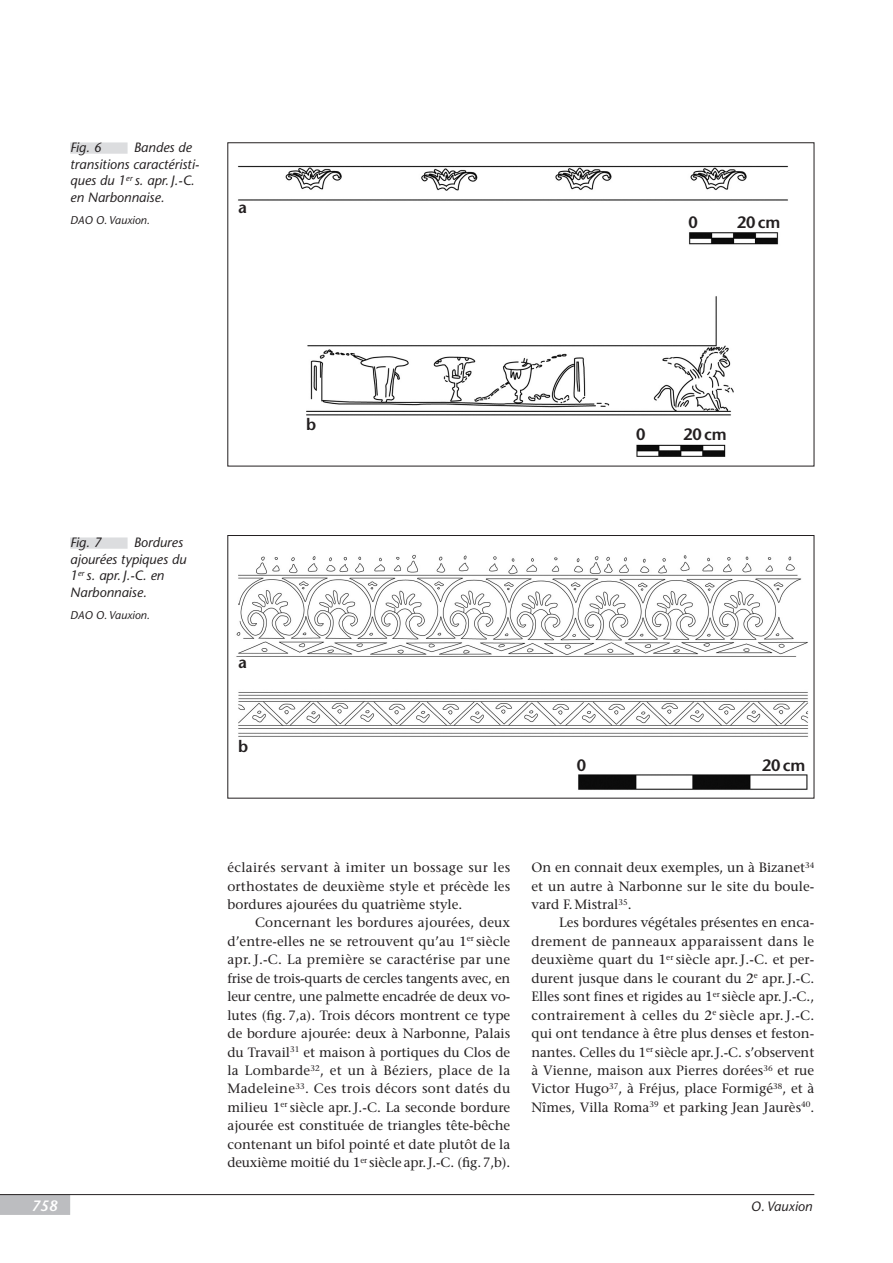
<style>
.page{position:relative;width:893px;height:1263px;background:#fff}
.page>*{position:absolute;margin:0;border:0;box-sizing:border-box;transform-origin:0 0}
.t1{font:600 16.5px "Stone Sans";color:#231f20}
.t2{font:italic 600 15px "Stone Sans";color:#fff}
.t3{font:13.5px/18.5px "Stone Serif";color:#231f20;text-align:justify}
.t4{font:italic 13.5px/16.5px "Stone Sans";color:#231f20}
.t5{font:italic 11.25px "Stone Sans";color:#231f20}
</style>
<div class="page">
<div style="left:0;top:1195px;width:70px;height:20px;background:#bcbdc0"></div>
<hr style="left:0;top:1194px;width:814px;height:1px;background:#231f20">
<img style="left:238px;top:165px;width:550px;height:292px">
<img style="left:236px;top:554px;width:572px;height:236px">
<div style="left:227px;top:535px;width:587px;height:263px;border:1px solid #231f20"></div>
<div style="left:70px;top:142px;width:58px;height:12px;background:#dcdddf"></div>
<div style="left:70px;top:537px;width:58px;height:12px;background:#dcdddf"></div>
<p class="t4" style="left:70px;top:141px;width:131px;text-indent:64px">Bandes de transitions caractéristi&shy;ques du 1<sup>er</sup> s. apr. J.-C. en Narbonnaise.</p>
<p class="t5" style="left:70px;top:216px;width:81px">DAO O. Vauxion.</p>
<p class="t4" style="left:70px;top:141px;width:33px">Fig. 6</p>
<p class="t1" style="left:238px;top:201px;width:10px">a</p>
<p class="t1" style="left:688px;top:216px;width:11px">0</p>
<p class="t1" style="left:737px;top:216px;width:45px">20 cm</p>
<p class="t4" style="left:70px;top:536px;width:118px;text-indent:64px">Bordures ajourées typiques du<br>1<sup>er</sup> s. apr. J.-C. en<br>Narbonnaise.</p>
<p class="t5" style="left:70px;top:611px;width:81px">DAO O. Vauxion.</p>
<p class="t4" style="left:70px;top:536px;width:33px">Fig. 7</p>
<p class="t1" style="left:306px;top:418px;width:12px">b</p>
<p class="t1" style="left:636px;top:428px;width:11px">0</p>
<p class="t1" style="left:683px;top:428px;width:45px">20 cm</p>
<p class="t1" style="left:238px;top:656px;width:10px">a</p>
<p class="t1" style="left:238px;top:740px;width:12px">b</p>
<p class="t1" style="left:577px;top:758px;width:11px">0</p>
<p class="t1" style="left:762px;top:758px;width:45px">20 cm</p>
<p class="t3" style="left:227px;top:859px;width:284px">éclairés servant à imiter un bossage sur les orthostates de deuxième style et précède les bordures ajourées du quatrième style.</p>
<p class="t3" style="left:227px;top:915px;width:284px;text-indent:28px">Concernant les bordures ajourées, deux d’entre-elles ne se retrouvent qu’au 1<sup>er</sup> siècle apr. J.-C. La première se caractérise par une frise de trois-quarts de cercles tangents avec, en leur centre, une palmette encadrée de deux vo&shy;lutes (fig. 7,a). Trois décors montrent ce type de bordure ajourée: deux à Narbonne, Palais du Travail<sup>31</sup> et maison à portiques du Clos de la Lombarde<sup>32</sup>, et un à Béziers, place de la Madeleine<sup>33</sup>. Ces trois décors sont datés du milieu 1<sup>er</sup> siècle apr. J.-C. La seconde bordure ajourée est constituée de triangles tête-bêche contenant un bifol pointé et date plutôt de la deuxième moitié du 1<sup>er</sup> siècleapr.J.-C. (fig.7,b).</p>
<p class="t3" style="left:531px;top:859px;width:284px">On en connait deux exemples, un à Bizanet<sup>34 </sup>et un autre à Narbonne sur le site du boule&shy;vard F. Mistral<sup>35</sup>.</p>
<p class="t3" style="left:531px;top:915px;width:284px;text-indent:28px">Les bordures végétales présentes en enca&shy;drement de panneaux apparaissent dans le deuxième quart du 1<sup>er</sup> siècle apr. J.-C. et per&shy;durent jusque dans le courant du 2<sup>e</sup> apr. J.-C.<br>Elles sont fines et rigides au 1<sup>er</sup> siècle apr.J.-C., contrairement à celles du 2<sup>e</sup> siècle apr. J.-C. qui ont tendance à être plus denses et feston&shy;nantes. Celles du 1<sup>er</sup> siècle apr.J.-C. s’observent à Vienne, maison aux Pierres dorées<sup>36</sup> et rue Victor Hugo<sup>37</sup>, à Fréjus, place Formigé<sup>38</sup>, et à Nîmes, Villa Roma<sup>39</sup> et parking Jean Jaurès<sup>40</sup>.</p>
<p class="t2" style="left:32px;top:1200px;width:27px">758</p>
<p class="t4" style="left:751px;top:1200px;width:63px">O. Vauxion</p>
</div>
